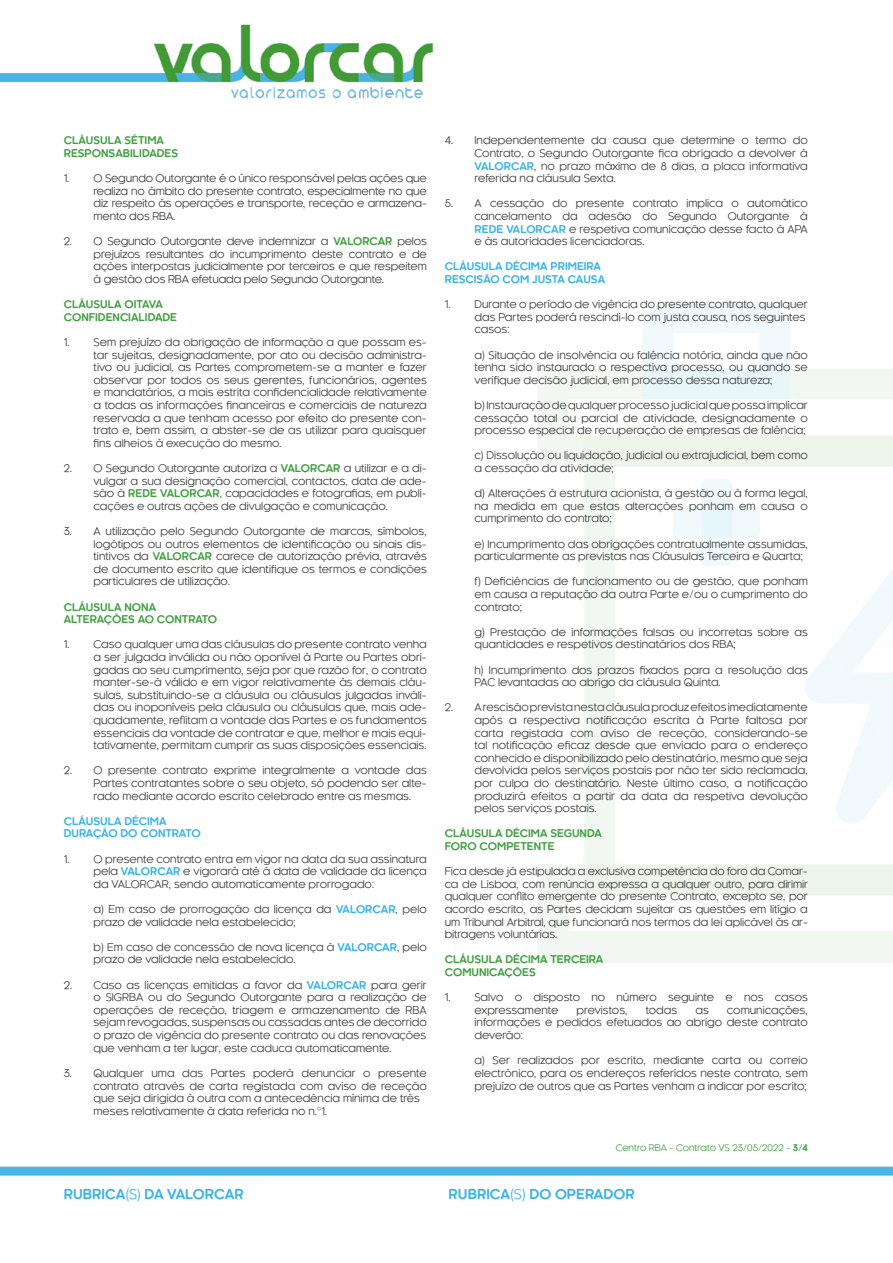
<style>
.page{position:relative;width:893px;height:1263px;background:#fff}
.page>*{position:absolute;margin:0;border:0;box-sizing:border-box;transform-origin:0 0}
.t1{font:700 13.5px "Valor Car Text";color:#3ab4e5}
.t2{font:10.5px/12.6px "Valor Car Text";color:#3c3c3b;text-align:justify}
.t3{font:700 10.5px/12.6px "Valor Car Text";color:#42a041}
.t4{font:700 10.5px/12.6px "Valor Car Text";color:#3ab4e5}
.t5{font:9px "Valor Car Text";color:#42a041}
.s1{font-weight:700;color:#42a041}
.s2{font-weight:700;color:#3ab4e5}
.s3{font-weight:700}
.s4{font-weight:400}
</style>
<div class="page">
<img style="left:0;top:24px;width:880px;height:1152px">
<img style="left:880px;top:369px;width:13px;height:807px">
<p class="t3" style="left:64px;top:134px;width:116px">CLÁUSULA SÉTIMA<br>RESPONSABILIDADES</p>
<p class="t2" style="left:94px;top:172px;width:335px;text-indent:-30px">1. O Segundo Outorgante é o único responsável pelas ações que realiza no âmbito do presente contrato, especialmente no que diz respeito às operações e transporte, receção e armazena&shy;mento dos RBA.</p>
<p class="t2" style="left:94px;top:235px;width:335px;text-indent:-30px">2. O Segundo Outorgante deve indemnizar a <span class="s1">VALORCAR</span> pelos prejuízos resultantes do incumprimento deste contrato e de ações interpostas judicialmente por terceiros e que respeitem à gestão dos RBA efetuada pelo Segundo Outorgante.</p>
<p class="t3" style="left:64px;top:298px;width:115px">CLÁUSULA OITAVA<br>CONFIDENCIALIDADE</p>
<p class="t2" style="left:94px;top:336px;width:335px;text-indent:-30px">1. Sem prejuízo da obrigação de informação a que possam es&shy;tar sujeitas, designadamente, por ato ou decisão administra&shy;tivo ou judicial, as Partes comprometem-se a manter e fazer observar por todos os seus gerentes, funcionários, agentes e mandatários, a mais estrita confidencialidade relativamente a todas as informações financeiras e comerciais de natureza reservada a que tenham acesso por efeito do presente con&shy;trato e, bem assim, a abster-se de as utilizar para quaisquer fins alheios à execução do mesmo.</p>
<p class="t2" style="left:94px;top:462px;width:335px;text-indent:-30px">2. O Segundo Outorgante autoriza a <span class="s1">VALORCAR</span> a utilizar e a di&shy;vulgar a sua designação comercial, contactos, data de ade&shy;são à <span class="s1">REDE VALORCAR</span>, capacidades e fotografias, em publi&shy;cações e outras ações de divulgação e comunicação.</p>
<p class="t2" style="left:93px;top:525px;width:335px;text-indent:-30px">3. A utilização pelo Segundo Outorgante de marcas, símbolos, logótipos ou outros elementos de identificação ou sinais dis&shy;tintivos da <span class="s1">VALORCAR</span> carece de autorização prévia, através de documento escrito que identifique os termos e condições particulares de utilização.</p>
<p class="t3" style="left:64px;top:601px;width:155px">CLÁUSULA NONA<br>ALTERAÇÕES AO CONTRATO</p>
<p class="t2" style="left:94px;top:638px;width:335px;text-indent:-30px">1. Caso qualquer uma das cláusulas do presente contrato venha a ser julgada inválida ou não oponível à Parte ou Partes obri&shy;gadas ao seu cumprimento, seja por que razão for, o contrato manter-se-á válido e em vigor relativamente às demais cláu&shy;sulas, substituindo-se a cláusula ou cláusulas julgadas inváli&shy;das ou inoponíveis pela cláusula ou cláusulas que, mais ade&shy;quadamente, reflitam a vontade das Partes e os fundamentos essenciais da vontade de contratar e que, melhor e mais equi&shy;tativamente, permitam cumprir as suas disposições essenciais.</p>
<p class="t2" style="left:94px;top:764px;width:335px;text-indent:-30px">2. O presente contrato exprime integralmente a vontade das Partes contratantes sobre o seu objeto, só podendo ser alte&shy;rado mediante acordo escrito celebrado entre as mesmas.</p>
<p class="t4" style="left:64px;top:815px;width:138px">CLÁUSULA DÉCIMA<br>DURAÇÃO DO CONTRATO</p>
<p class="t2" style="left:93px;top:853px;width:335px;text-indent:-30px">1. O presente contrato entra em vigor na data da sua assinatura pela <span class="s2">VALORCAR</span> e vigorará até à data de validade da licença da VALORCAR, sendo automaticamente prorrogado:</p>
<p class="t2" style="left:93px;top:903px;width:335px">a) Em caso de prorrogação da licença da <span class="s2">VALORCAR</span>, pelo prazo de validade nela estabelecido;</p>
<p class="t2" style="left:93px;top:941px;width:335px">b) Em caso de concessão de nova licença à <span class="s2">VALORCAR</span>, pelo prazo de validade nela estabelecido.</p>
<p class="t2" style="left:93px;top:979px;width:335px;text-indent:-30px">2. Caso as licenças emitidas a favor da <span class="s2">VALORCAR</span> para gerir o SIGRBA ou do Segundo Outorgante para a realização de operações de receção, triagem e armazenamento de RBA sejam revogadas, suspensas ou cassadas antes de decorrido o prazo de vigência do presente contrato ou das renovações que venham a ter lugar, este caduca automaticamente.</p>
<p class="t2" style="left:93px;top:1067px;width:335px;text-align:left;text-indent:-30px">3. Qualquer uma das Partes poderá denunciar o presente contrato através de carta registada com aviso de receção que seja dirigida à outra com a antecedência mínima de três meses relativamente à data referida no n.º1.</p>
<p class="t2" style="left:475px;top:134px;width:335px;text-indent:-30px">4. Independentemente da causa que determine o termo do Contrato, o Segundo Outorgante fica obrigado a devolver à <span class="s2">VALORCAR</span>, no prazo máximo de 8 dias, a placa informativa referida na cláusula Sexta.</p>
<p class="t2" style="left:474px;top:197px;width:335px;text-indent:-30px">5. A cessação do presente contrato implica o automático cancelamento da adesão do Segundo Outorgante à <span class="s2">REDE VALORCAR</span> e respetiva comunicação desse facto à APA e às autoridades licenciadoras.</p>
<p class="t4" style="left:445px;top:260px;width:162px">CLÁUSULA DÉCIMA PRIMEIRA<br>RESCISÃO COM JUSTA CAUSA</p>
<p class="t2" style="left:475px;top:298px;width:335px;text-align:left;text-indent:-30px">1. Durante o período de vigência do presente contrato, qualquer das Partes poderá rescindi-lo com justa causa, nos seguintes casos:</p>
<p class="t2" style="left:474px;top:349px;width:335px">a) Situação de insolvência ou falência notória, ainda que não tenha sido instaurado o respectivo processo, ou quando se verifique decisão judicial, em processo dessa natureza;</p>
<p class="t2" style="left:474px;top:399px;width:335px">b) Instauração de qualquer processo judicial que possa implicar cessação total ou parcial de atividade, designadamente o processo especial de recuperação de empresas de falência;</p>
<p class="t2" style="left:474px;top:449px;width:335px">c) Dissolução ou liquidação, judicial ou extrajudicial, bem como a cessação da atividade;</p>
<p class="t2" style="left:474px;top:487px;width:335px">d) Alterações à estrutura acionista, à gestão ou à forma legal, na medida em que estas alterações ponham em causa o cumprimento do contrato;</p>
<p class="t2" style="left:474px;top:538px;width:335px">e) Incumprimento das obrigações contratualmente assumidas, particularmente as previstas nas Cláusulas Terceira e Quarta;</p>
<p class="t2" style="left:474px;top:575px;width:335px">f) Deficiências de funcionamento ou de gestão, que ponham em causa a reputação da outra Parte e/ou o cumprimento do contrato;</p>
<p class="t2" style="left:474px;top:626px;width:335px">g) Prestação de informações falsas ou incorretas sobre as quantidades e respetivos destinatários dos RBA;</p>
<p class="t2" style="left:474px;top:664px;width:335px">h) Incumprimento dos prazos fixados para a resolução das<br>PAC levantadas ao abrigo da cláusula Quinta.</p>
<p class="t2" style="left:474px;top:701px;width:335px;text-indent:-30px">2. A rescisão prevista nesta cláusula produz efeitos imediatamente após a respectiva notificação escrita à Parte faltosa por carta registada com aviso de receção, considerando-se tal notificação eficaz desde que enviado para o endereço conhecido e disponibilizado pelo destinatário, mesmo que seja devolvida pelos serviços postais por não ter sido reclamada, por culpa do destinatário. Neste último caso, a notificação produzirá efeitos a partir da data da respetiva devolução pelos serviços postais.</p>
<p class="t3" style="left:445px;top:827px;width:159px">CLÁUSULA DÉCIMA SEGUNDA<br>FORO COMPETENTE</p>
<p class="t2" style="left:445px;top:865px;width:365px">Fica desde já estipulada a exclusiva competência do foro da Comar&shy;ca de Lisboa, com renúncia expressa a qualquer outro, para dirimir qualquer conflito emergente do presente Contrato, excepto se, por acordo escrito, as Partes decidam sujeitar as questões em litígio a um Tribunal Arbitral, que funcionará nos termos da lei aplicável às ar&shy;bitragens voluntárias.</p>
<p class="t3" style="left:445px;top:953px;width:160px">CLÁUSULA DÉCIMA TERCEIRA<br>COMUNICAÇÕES</p>
<p class="t2" style="left:474px;top:991px;width:335px;text-indent:-30px">1. Salvo o disposto no número seguinte e nos casos expressamente</p>
<p class="t2" style="left:474px;top:1004px;width:335px;text-indent:252px">comunicações, informações e pedidos efetuados ao abrigo deste contrato deverão:</p>
<p class="t2" style="left:474px;top:1054px;width:335px">a) Ser realizados por escrito, mediante carta ou correio electrónico, para os endereços referidos neste contrato, sem prejuízo de outros que as Partes venham a indicar por escrito;</p>
<p class="t2" style="left:577px;top:1004px;width:52px">previstos,</p>
<p class="t2" style="left:646px;top:1004px;width:33px">todas</p>
<p class="t2" style="left:695px;top:1004px;width:15px">as</p>
<p class="t5" style="left:616px;top:1143px;width:194px">Centro RBA - Contrato VS 23/05/2022 - <span class="s3">3/4</span></p>
<p class="t1" style="left:64px;top:1186px;width:182px">RUBRICA<span class="s4">(S)</span> DA VALORCAR</p>
<p class="t1" style="left:449px;top:1186px;width:188px">RUBRICA<span class="s4">(S)</span> DO OPERADOR</p>
</div>
